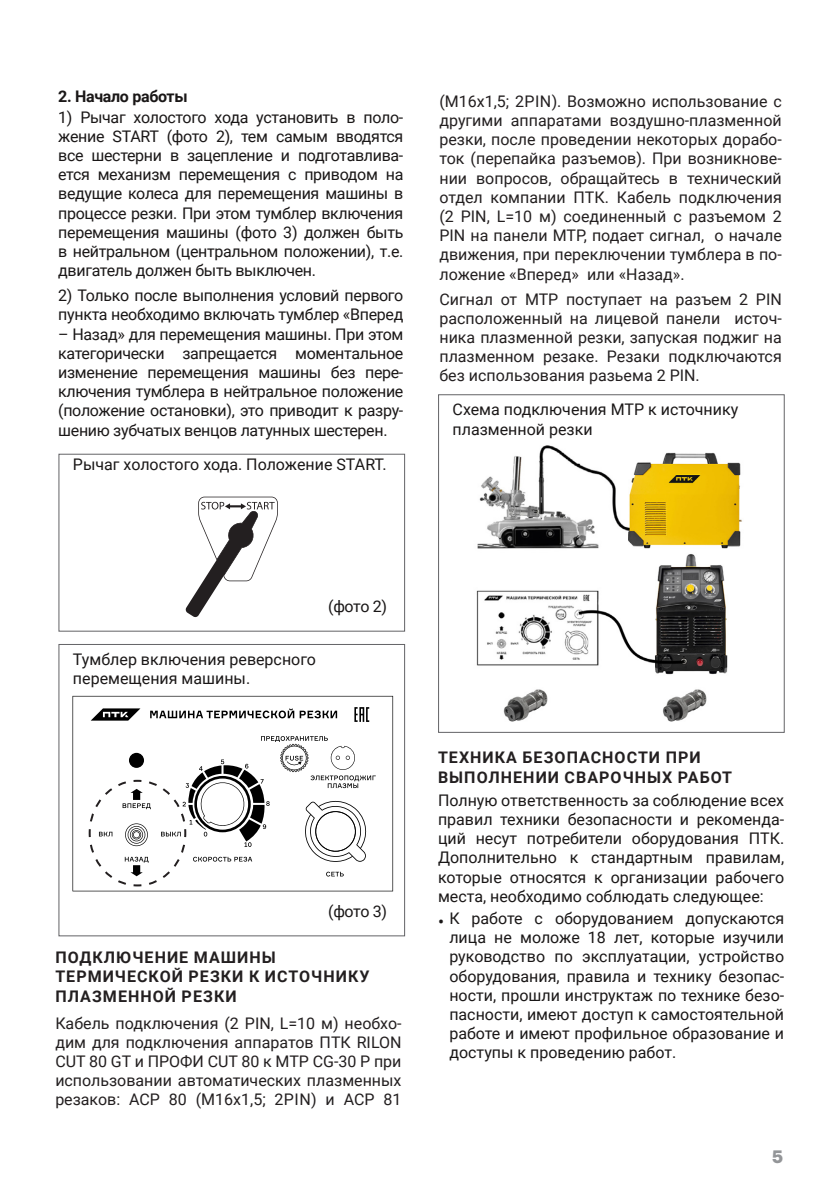
<style>
.page{position:relative;width:840px;height:1191px;background:#fff}
.page>*{position:absolute;margin:0;border:0;box-sizing:border-box;transform-origin:0 0}
.t1{font:900 18px "Formular";color:#939598}
.Основной_текст{font:16px/19.2px "Roboto";letter-spacing:-.02em;color:#1a1717;text-align:justify}
.Основной_текст-2{font:16px/19.2px "Roboto";color:#231f20;text-align:justify}
.Заголовок_ЛЕВЫЙ{font:16px/19.2px "Roboto";color:#1a1717}
.Заголовок_ЛЕВЫЙ-2{font:700 16px/19.2px "Roboto";letter-spacing:.065em;color:#231f20}
.Основной_текст-3{font:700 16px "Roboto";letter-spacing:-.02em;color:#1a1717}
.s1{font-family:"Roboto Condensed";font-size:18px}
</style>
<div class="page">
<svg style="left:72px;top:696px;width:321px;height:195px"></svg>
<img style="left:476px;top:445px;width:266px;height:277px">
<div style="left:58px;top:454px;width:347px;height:177px;border:1px solid #636366"></div>
<svg style="left:185px;top:496px;width:93px;height:121px"></svg>
<div style="left:58px;top:644px;width:347px;height:292px;border:1px solid #636366"></div>
<svg style="left:88px;top:736px;width:287px;height:151px"></svg>
<div style="left:438px;top:394px;width:346px;height:339px;border:1px solid #636366"></div>
<p class="Основной_текст-3" style="left:58px;top:85px;width:131px">2. Начало работы</p>
<p class="Основной_текст" style="left:58px;top:107px;width:346px">1) Рычаг холостого хода установить в поло&shy;жение START (фото 2), тем самым вводятся все шестерни в зацепление и подготавлива&shy;ется механизм перемещения с приводом на ведущие колеса для перемещения машины в процессе резки. При этом тумблер включения перемещения машины (фото 3) должен быть в нейтральном (центральном положении), т.е. двигатель должен быть выключен.</p>
<p class="Основной_текст" style="left:58px;top:285px;width:346px">2) Только после выполнения условий первого пункта необходимо включать тумблер «Вперед</p>
<p class="Основной_текст" style="left:58px;top:324px;width:346px">– Назад» для перемещения машины. При этом категорически запрещается моментальное изменение перемещения машины без пере&shy;ключения тумблера в нейтральное положение (положение остановки), это приводит к разру&shy;шению зубчатых венцов латунных шестерен.</p>
<p class="Заголовок_ЛЕВЫЙ" style="left:73px;top:454px;width:315px">Рычаг холостого хода. Положение START.</p>
<p class="Основной_текст-2" style="left:439px;top:91px;width:344px">(M16x1,5; 2PIN). Возможно использование с другими аппаратами воздушно-плазменной резки, после проведении некоторых дорабо&shy;ток (перепайка разъемов). При возникнове&shy;нии вопросов, обращайтесь в технический отдел компании ПТК. Кабель подключения (2 PIN, L=10 м) соединенный с разъемом 2<br>PIN на панели МТР, подает сигнал, о начале движения, при переключении тумблера в по&shy;ложение «Вперед» или «Назад».</p>
<p class="Основной_текст-2" style="left:439px;top:289px;width:344px">Сигнал от МТР поступает на разъем 2 PIN расположенный на лицевой панели источ&shy;ника плазменной резки, запуская поджиг на плазменном резаке. Резаки подключаются без использования разьема 2 PIN.</p>
<p class="Заголовок_ЛЕВЫЙ" style="left:452px;top:399px;width:287px">Схема подключения МТР к источнику плазменной резки</p>
<p class="Основной_текст" style="left:328px;top:596px;width:60px">(фото 2)</p>
<p class="Заголовок_ЛЕВЫЙ" style="left:73px;top:649px;width:244px">Тумблер включения реверсного перемещения машины.</p>
<p class="Основной_текст" style="left:328px;top:901px;width:60px">(фото 3)</p>
<p class="Заголовок_ЛЕВЫЙ-2" style="left:55px;top:947px;width:315px">ПОДКЛЮЧЕНИЕ МАШИНЫ<br>ТЕРМИЧЕСКОЙ РЕЗКИ К ИСТОЧНИКУ<br>ПЛАЗМЕННОЙ РЕЗКИ</p>
<p class="Основной_текст-2" style="left:55px;top:1012px;width:347px">Кабель подключения (2 PIN, L=10 м) необхо&shy;дим для подключения аппаратов ПТК RILON CUT 80 GT и ПРОФИ CUT 80 к МТР CG-30 P при использовании автоматических плазменных резаков: ACP 80 (M16x1,5; 2PIN) и ACP 81</p>
<p class="Заголовок_ЛЕВЫЙ-2" style="left:438px;top:747px;width:295px">ТЕХНИКА БЕЗОПАСНОСТИ ПРИ<br>ВЫПОЛНЕНИИ СВАРОЧНЫХ РАБОТ</p>
<p class="Основной_текст" style="left:438px;top:790px;width:347px">Полную ответственность за соблюдение всех правил техники безопасности и рекоменда&shy;ций несут потребители оборудования ПТК.<br>Дополнительно к стандартным правилам, которые относятся к организации рабочего места, необходимо соблюдать следующее:</p>
<p class="Основной_текст" style="left:449px;top:908px;width:336px;text-indent:-11px"><span class="s1">•</span> К работе с оборудованием допускаются лица не моложе 18 лет, которые изучили руководство по эксплуатации, устройство оборудования, правила и технику безопас&shy;ности, прошли инструктаж по технике безо&shy;пасности, имеют доступ к самостоятельной работе и имеют профильное образование и доступы к проведению работ.</p>
<p class="t1" style="left:771px;top:1145px;width:13px">5</p>
</div>
